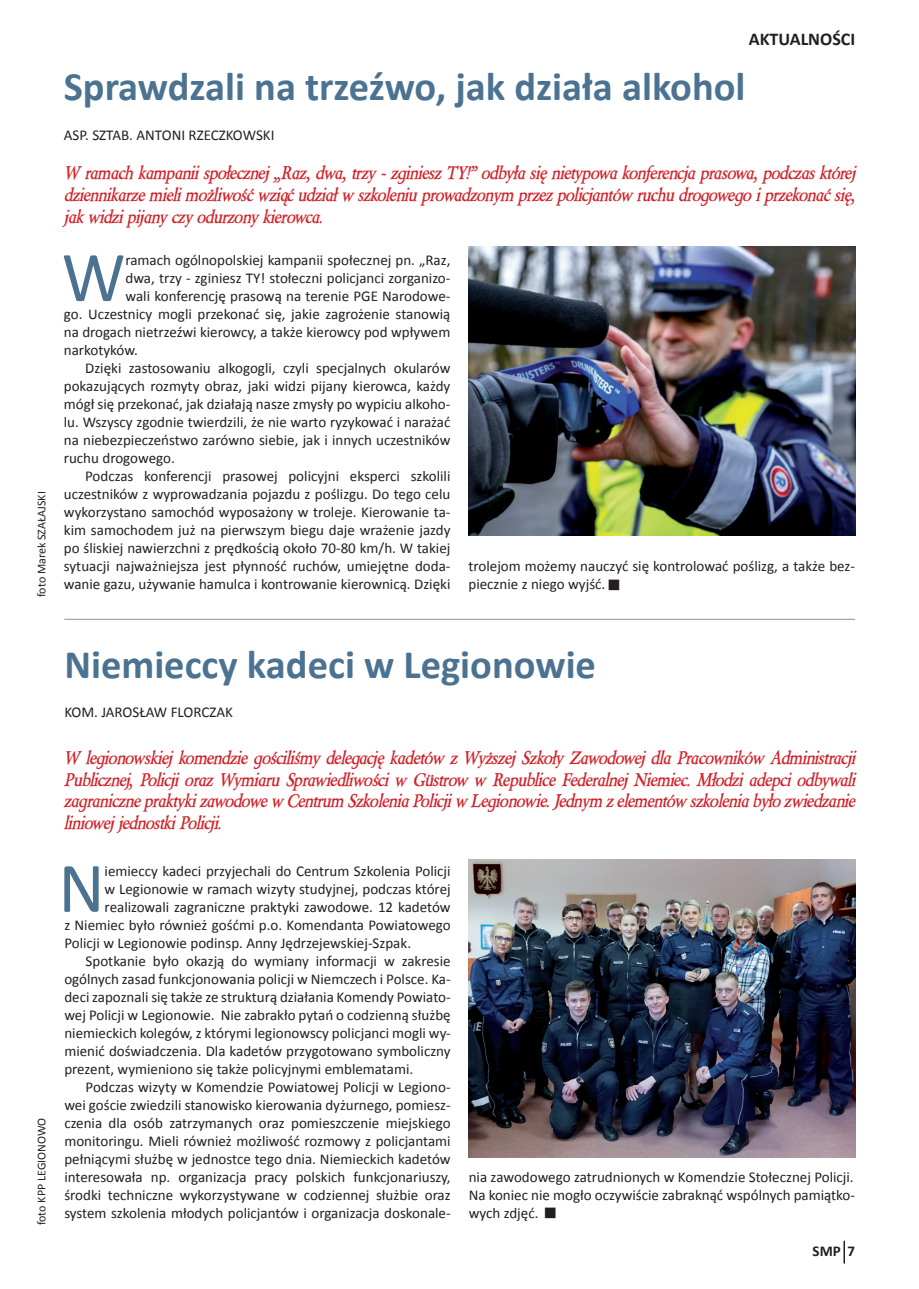
<style>
.page{position:relative;width:919px;height:1289px;background:#fff}
.page>*{position:absolute;margin:0;border:0;box-sizing:border-box;transform-origin:0 0}
.t1{font:71.7px "Calibri";color:#4b7391}
.t2{font:700 40.5px "Calibri";color:#4b7391}
.t3{font:italic 700 18px/21.6px "Berylium";letter-spacing:-.02em;color:#d1232a;text-align:justify}
.t4{font:700 18px "Calibri";color:#231f20}
.t5{font:15px/18px "Calibri";color:#231f20}
.t6{font:700 15px "Calibri";color:#231f20}
.t7{font:12px "Calibri";color:#231f20}
</style>
<div class="page">
<svg style="left:843px;top:1240px;width:1px;height:23px"></svg>
<img style="left:468px;top:246px;width:387px;height:289px">
<hr style="left:64px;top:619px;width:791px;height:1px;background:#231f20">
<img style="left:468px;top:859px;width:387px;height:298px">
<p class="t7" style="left:34px;top:597px;width:107px;rotate:-90deg">foto Marek SZAŁAJSKI</p>
<p class="t4" style="left:748px;top:28px;width:108px">AKTUALNOŚCI</p>
<h2 class="t2" style="left:64px;top:60px;width:683px">Sprawdzali na trzeźwo, jak działa alkohol</h2>
<p class="t5" style="left:64px;top:126px;width:212px">ASP. SZTAB. ANTONI RZECZKOWSKI</p>
<p class="t3" style="left:64px;top:163px;width:792px">W ramach kampanii społecznej „Raz, dwa, trzy - zginiesz TY!” odbyła się nietypowa konferencja prasowa, podczas której dziennikarze mieli możliwość wziąć udział w szkoleniu prowadzonym przez policjantów ruchu drogowego i przekonać się, jak widzi pijany czy odurzony kierowca.</p>
<h1 class="t1" style="left:62px;top:232px;width:65px">W</h1>
<p class="t5" style="left:125px;top:251px;width:326px">ramach ogólnopolskiej kampanii społecznej pn. „Raz,</p>
<p class="t5" style="left:125px;top:269px;width:326px">dwa, trzy - zginiesz TY! stołeczni policjanci zorganizo-</p>
<p class="t5" style="left:125px;top:287px;width:326px">wali konferencję prasową na terenie PGE Narodowe-</p>
<p class="t5" style="left:64px;top:305px;width:388px">go. Uczestnicy mogli przekonać się, jakie zagrożenie stanowią</p>
<p class="t5" style="left:64px;top:323px;width:388px">na drogach nietrzeźwi kierowcy, a także kierowcy pod wpływem</p>
<p class="t5" style="left:64px;top:341px;width:76px">narkotyków.</p>
<p class="t5" style="left:85px;top:359px;width:367px">Dzięki zastosowaniu alkogogli, czyli specjalnych okularów</p>
<p class="t5" style="left:64px;top:377px;width:388px">pokazujących rozmyty obraz, jaki widzi pijany kierowca, każdy</p>
<p class="t5" style="left:64px;top:395px;width:388px">mógł się przekonać, jak działają nasze zmysły po wypiciu alkoho-</p>
<p class="t5" style="left:64px;top:413px;width:388px">lu. Wszyscy zgodnie twierdzili, że nie warto ryzykować i narażać</p>
<p class="t5" style="left:64px;top:431px;width:388px">na niebezpieczeństwo zarówno siebie, jak i innych uczestników</p>
<p class="t5" style="left:64px;top:449px;width:112px">ruchu drogowego.</p>
<p class="t5" style="left:85px;top:467px;width:367px">Podczas konferencji prasowej policyjni eksperci szkolili</p>
<p class="t5" style="left:64px;top:485px;width:388px">uczestników z wyprowadzania pojazdu z poślizgu. Do tego celu</p>
<p class="t5" style="left:64px;top:503px;width:388px">wykorzystano samochód wyposażony w troleje. Kierowanie ta-</p>
<p class="t5" style="left:64px;top:521px;width:388px">kim samochodem już na pierwszym biegu daje wrażenie jazdy</p>
<p class="t5" style="left:64px;top:539px;width:388px">po śliskiej nawierzchni z prędkością około 70-80 km/h. W takiej</p>
<p class="t5" style="left:64px;top:557px;width:388px">sytuacji najważniejsza jest płynność ruchów, umiejętne doda-</p>
<p class="t5" style="left:64px;top:575px;width:388px">wanie gazu, używanie hamulca i kontrowanie kierownicą. Dzięki</p>
<p class="t5" style="left:468px;top:557px;width:388px">trolejom możemy nauczyć się kontrolować poślizg, a także bez&shy;piecznie z niego wyjść.</p>
<p class="t7" style="left:34px;top:1225px;width:109px;rotate:-90deg">foto KPP LEGIONOWO</p>
<h2 class="t2" style="left:64px;top:638px;width:533px">Niemieccy kadeci w Legionowie</h2>
<p class="t5" style="left:64px;top:703px;width:170px">KOM. JAROSŁAW FLORCZAK</p>
<p class="t3" style="left:64px;top:747px;width:792px">W legionowskiej komendzie gościliśmy delegację kadetów z Wyższej Szkoły Zawodowej dla Pracowników Administracji Publicznej, Policji oraz Wymiaru Sprawiedliwości w Güstrow w Republice Federalnej Niemiec. Młodzi adepci odbywali zagraniczne praktyki zawodowe w Centrum Szkolenia Policji w Legionowie. Jednym z elementów szkolenia było zwiedzanie liniowej jednostki Policji.</p>
<h1 class="t1" style="left:58px;top:842px;width:48px">N</h1>
<p class="t5" style="left:105px;top:861px;width:347px">iemieccy kadeci przyjechali do Centrum Szkolenia Policji</p>
<p class="t5" style="left:105px;top:879px;width:347px">w Legionowie w ramach wizyty studyjnej, podczas której</p>
<p class="t5" style="left:105px;top:897px;width:347px">realizowali zagraniczne praktyki zawodowe. 12 kadetów</p>
<p class="t5" style="left:64px;top:915px;width:388px">z Niemiec było również gośćmi p.o. Komendanta Powiatowego</p>
<p class="t5" style="left:64px;top:933px;width:348px">Policji w Legionowie podinsp. Anny Jędrzejewskiej-Szpak.</p>
<p class="t5" style="left:86px;top:951px;width:366px">Spotkanie było okazją do wymiany informacji w zakresie</p>
<p class="t5" style="left:64px;top:969px;width:388px">ogólnych zasad funkcjonowania policji w Niemczech i Polsce. Ka-</p>
<p class="t5" style="left:64px;top:987px;width:388px">deci zapoznali się także ze strukturą działania Komendy Powiato-</p>
<p class="t5" style="left:64px;top:1005px;width:388px">wej Policji w Legionowie. Nie zabrakło pytań o codzienną służbę</p>
<p class="t5" style="left:64px;top:1023px;width:388px">niemieckich kolegów, z którymi legionowscy policjanci mogli wy-</p>
<p class="t5" style="left:64px;top:1041px;width:388px">mienić doświadczenia. Dla kadetów przygotowano symboliczny</p>
<p class="t5" style="left:64px;top:1059px;width:350px">prezent, wymieniono się także policyjnymi emblematami.</p>
<p class="t5" style="left:86px;top:1077px;width:366px">Podczas wizyty w Komendzie Powiatowej Policji w Legiono-</p>
<p class="t5" style="left:64px;top:1095px;width:388px">wei goście zwiedzili stanowisko kierowania dyżurnego, pomiesz-</p>
<p class="t5" style="left:64px;top:1113px;width:388px">czenia dla osób zatrzymanych oraz pomieszczenie miejskiego</p>
<p class="t5" style="left:64px;top:1131px;width:388px">monitoringu. Mieli również możliwość rozmowy z policjantami</p>
<p class="t5" style="left:64px;top:1149px;width:388px">pełniącymi służbę w jednostce tego dnia. Niemieckich kadetów</p>
<p class="t5" style="left:64px;top:1167px;width:388px">interesowała np. organizacja pracy polskich funkcjonariuszy,</p>
<p class="t5" style="left:64px;top:1185px;width:388px">środki techniczne wykorzystywane w codziennej służbie oraz</p>
<p class="t5" style="left:64px;top:1203px;width:388px">system szkolenia młodych policjantów i organizacja doskonale-</p>
<p class="t5" style="left:468px;top:1167px;width:388px;text-align:justify">nia zawodowego zatrudnionych w Komendzie Stołecznej Policji.<br>Na koniec nie mogło oczywiście zabraknąć wspólnych pamiątko&shy;wych zdjęć.</p>
<p class="t6" style="left:812px;top:1241px;width:44px">SMP 7</p>
</div>
